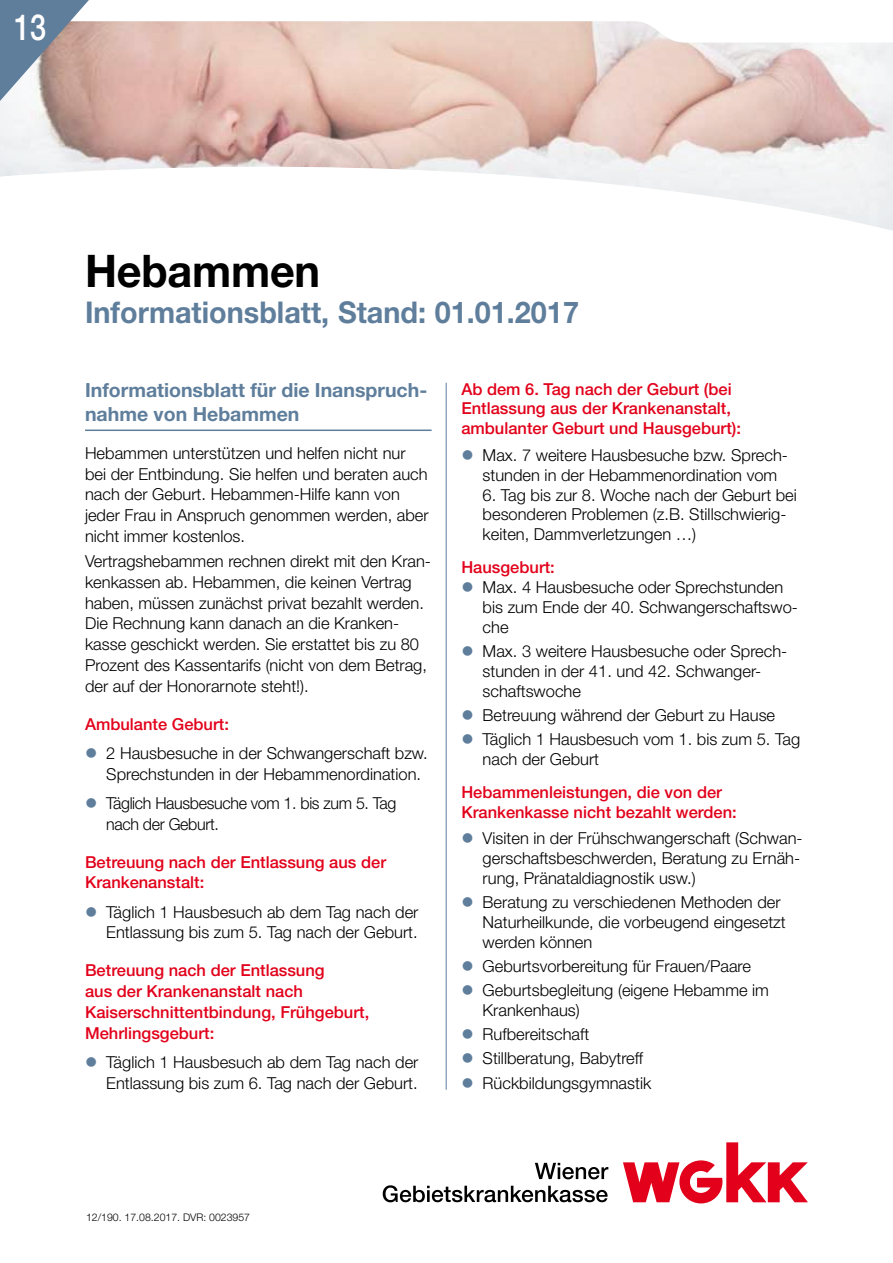
<style>
.page{position:relative;width:893px;height:1263px;background:#fff}
.page>*{position:absolute;margin:0;border:0;box-sizing:border-box;transform-origin:0 0}
.t1{font:700 45px "Helvetica Neue LT Pro";letter-spacing:-.005em;color:#000;scale:.96 1}
.t2{font:500 36px "Helvetica Neue LT Pro";color:#fff;scale:.8 1}
.t3{font:700 30px "Helvetica Neue LT Pro";color:#5f7e9c;scale:.96 1}
.t4{font:700 19.5px/24.5px "Helvetica Neue LT Pro";color:#5f7e9c}
.t5{font:300 16.5px/20.9px "Helvetica Neue LT Pro";color:#000}
.t6{font:500 16.5px/20.9px "Helvetica Neue LT Pro";color:#e2001a}
.t7{font:300 16.5px/20.9px "Helvetica Neue LT Pro";letter-spacing:-.02em;color:#000}
.t8{font:300 10.5px "Helvetica Neue LT Pro";color:#000}
.s1{color:#5f7e9c}
</style>
<div class="page">
<div style="left:0;top:0;width:893px;height:235px;background:#5f7e9c;opacity:.2"></div>
<hr style="left:85px;top:429px;width:347px;height:2px;background:#5f7e9c">
<hr style="left:446px;top:383px;width:1px;height:707px;background:#5f7e9c">
<svg style="left:623px;top:1142px;width:185px;height:61px"></svg>
<svg style="left:383px;top:1185px;width:225px;height:17px"></svg>
<svg style="left:535px;top:1163px;width:73px;height:16px"></svg>
<svg style="left:0;top:0;width:893px;height:101px"></svg>
<h2 class="t2" style="left:14px;top:5px;width:42px">13</h2>
<h1 class="t1" style="left:85px;top:243px;width:246px">Hebammen</h1>
<h3 class="t3" style="left:85px;top:294px;width:516px">Informationsblatt, Stand: 01.01.2017</h3>
<p class="t4" style="left:85px;top:377px;width:344px">Informationsblatt für die Inanspruch&shy;nahme von Hebammen</p>
<p class="t5" style="left:85px;top:442px;width:345px">Hebammen unterstützen und helfen nicht nur bei der Entbindung. Sie helfen und beraten auch nach der Geburt. Hebammen-Hilfe kann von jeder Frau in Anspruch genommen werden, aber nicht immer kostenlos.</p>
<p class="t5" style="left:85px;top:550px;width:347px">Vertragshebammen rechnen direkt mit den Kran&shy;kenkassen ab. Hebammen, die keinen Vertrag haben, müssen zunächst privat bezahlt werden.<br>Die Rechnung kann danach an die Kranken&shy;kasse geschickt werden. Sie erstattet bis zu 80<br>Prozent des Kassentarifs (nicht von dem Betrag, der auf der Honorarnote steht!).</p>
<p class="t6" style="left:85px;top:713px;width:145px">Ambulante Geburt:</p>
<p class="t5" style="left:106px;top:742px;width:323px;text-indent:-21px"><span class="s1">●</span> 2 Hausbesuche in der Schwangerschaft bzw.<br>Sprechstunden in der Hebammenordination.</p>
<p class="t7" style="left:106px;top:792px;width:292px;text-indent:-21px"><span class="s1">●</span> Täglich Hausbesuche vom 1. bis zum 5. Tag nach der Geburt.</p>
<p class="t6" style="left:85px;top:851px;width:303px">Betreuung nach der Entlassung aus der<br>Krankenanstalt:</p>
<p class="t5" style="left:85px;top:901px;width:335px;text-align:right"><span class="s1">●</span> Täglich 1 Hausbesuch ab dem Tag nach der<br>Entlassung bis zum 5. Tag nach der Geburt.</p>
<p class="t6" style="left:85px;top:960px;width:286px">Betreuung nach der Entlassung<br>aus der Krankenanstalt nach<br>Kaiserschnittentbindung, Frühgeburt,<br>Mehrlingsgeburt:</p>
<p class="t5" style="left:85px;top:1051px;width:335px;text-align:right"><span class="s1">●</span> Täglich 1 Hausbesuch ab dem Tag nach der<br>Entlassung bis zum 6. Tag nach der Geburt.</p>
<p class="t6" style="left:461px;top:378px;width:281px;line-height:20px">Ab dem 6. Tag nach der Geburt (bei<br>Entlassung aus der Krankenanstalt, ambulanter Geburt und Hausgeburt):</p>
<p class="t5" style="left:483px;top:444px;width:307px;line-height:20px;text-indent:-21px"><span class="s1">●</span> Max. 7 weitere Hausbesuche bzw. Sprech&shy;stunden in der Hebammenordination vom</p>
<p class="t5" style="left:483px;top:484px;width:316px;line-height:20px">6. Tag bis zur 8. Woche nach der Geburt bei besonderen Problemen (z.B. Stillschwierig&shy;keiten, Dammverletzungen …)</p>
<p class="t6" style="left:461px;top:557px;width:95px">Hausgeburt:</p>
<p class="t5" style="left:483px;top:577px;width:317px;line-height:20px;text-indent:-21px"><span class="s1">●</span> Max. 4 Hausbesuche oder Sprechstunden bis zum Ende der 40. Schwangerschaftswo&shy;che</p>
<p class="t5" style="left:483px;top:641px;width:306px;line-height:20px;text-indent:-21px"><span class="s1">●</span> Max. 3 weitere Hausbesuche oder Sprech&shy;stunden in der 41. und 42. Schwanger&shy;schaftswoche</p>
<p class="t5" style="left:461px;top:704px;width:315px"><span class="s1">●</span> Betreuung während der Geburt zu Hause</p>
<p class="t5" style="left:483px;top:729px;width:319px;line-height:20px;text-indent:-21px"><span class="s1">●</span> Täglich 1 Hausbesuch vom 1. bis zum 5. Tag nach der Geburt</p>
<p class="t6" style="left:461px;top:782px;width:277px;line-height:20px">Hebammenleistungen, die von der<br>Krankenkasse nicht bezahlt werden:</p>
<p class="t5" style="left:483px;top:828px;width:322px;line-height:20px;text-indent:-21px"><span class="s1">●</span> Visiten in der Frühschwangerschaft (Schwan&shy;gerschaftsbeschwerden, Beratung zu Ernäh&shy;rung, Pränataldiagnostik usw.)</p>
<p class="t5" style="left:483px;top:892px;width:305px;line-height:20px;text-indent:-21px"><span class="s1">●</span> Beratung zu verschiedenen Methoden der<br>Naturheilkunde, die vorbeugend eingesetzt werden können</p>
<p class="t5" style="left:461px;top:955px;width:291px"><span class="s1">●</span> Geburtsvorbereitung für Frauen/Paare</p>
<p class="t5" style="left:483px;top:980px;width:288px;line-height:20px;text-indent:-21px"><span class="s1">●</span> Geburtsbegleitung (eigene Hebamme im<br>Krankenhaus)</p>
<p class="t5" style="left:461px;top:1023px;width:129px"><span class="s1">●</span> Rufbereitschaft</p>
<p class="t5" style="left:461px;top:1048px;width:183px"><span class="s1">●</span> Stillberatung, Babytreff</p>
<p class="t5" style="left:461px;top:1072px;width:191px"><span class="s1">●</span> Rückbildungsgymnastik</p>
<p class="t8" style="left:86px;top:1211px;width:166px">12/190. 17.08.2017. DVR: 0023957</p>
</div>
